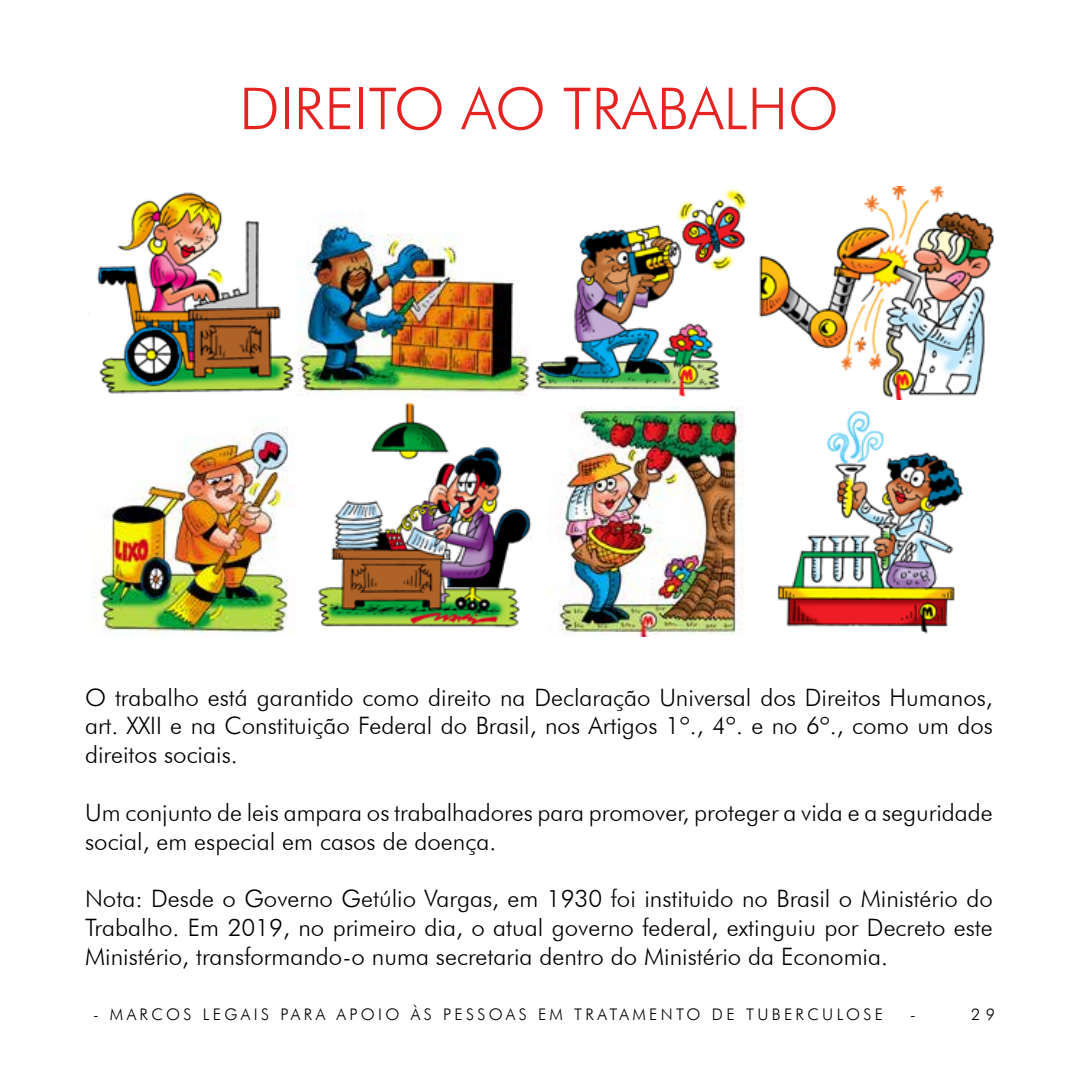
<style>
.page{position:relative;width:1078px;height:1078px;background:#fff}
.page>*{position:absolute;margin:0;border:0;box-sizing:border-box;transform-origin:0 0}
.t1{font:300 58px "Futura BT";color:#e52321}
.t2{font:300 24px/28.8px "Futura BT";color:#000;text-align:justify}
.t3{font:300 16px "Futura BT";letter-spacing:.21em;color:#000}
</style>
<div class="page">
<img style="left:97px;top:192px;width:201px;height:204px">
<img style="left:92px;top:426px;width:201px;height:209px">
<img style="left:298px;top:211px;width:232px;height:185px">
<img style="left:318px;top:402px;width:214px;height:226px">
<img style="left:535px;top:187px;width:458px;height:213px">
<img style="left:547px;top:406px;width:197px;height:230px">
<img style="left:777px;top:410px;width:187px;height:224px">
<h1 class="t1" style="left:239px;top:73px;width:601px">DIREITO AO TRABALHO</h1>
<p class="t2" style="left:85px;top:682px;width:909px">O trabalho está garantido como direito na Declaração Universal dos Direitos Humanos, art. XXII e na Constituição Federal do Brasil, nos Artigos 1º., 4º. e no 6º., como um dos direitos sociais.</p>
<p class="t2" style="left:85px;top:797px;width:909px">Um conjunto de leis ampara os trabalhadores para promover, proteger a vida e a seguridade social, em especial em casos de doença.</p>
<p class="t2" style="left:85px;top:884px;width:909px">Nota: Desde o Governo Getúlio Vargas, em 1930 foi instituido no Brasil o Ministério do Trabalho. Em 2019, no primeiro dia, o atual governo federal, extinguiu por Decreto este Ministério, transformando-o numa secretaria dentro do Ministério da Economia.</p>
<p class="t3" style="left:93px;top:1004px;width:791px">- MARCOS LEGAIS PARA APOIO ÀS PESSOAS EM TRATAMENTO DE TUBERCULOSE</p>
<p class="t3" style="left:910px;top:1004px;width:7px">-</p>
<p class="t3" style="left:970px;top:1004px;width:26px">2 9</p>
</div>
